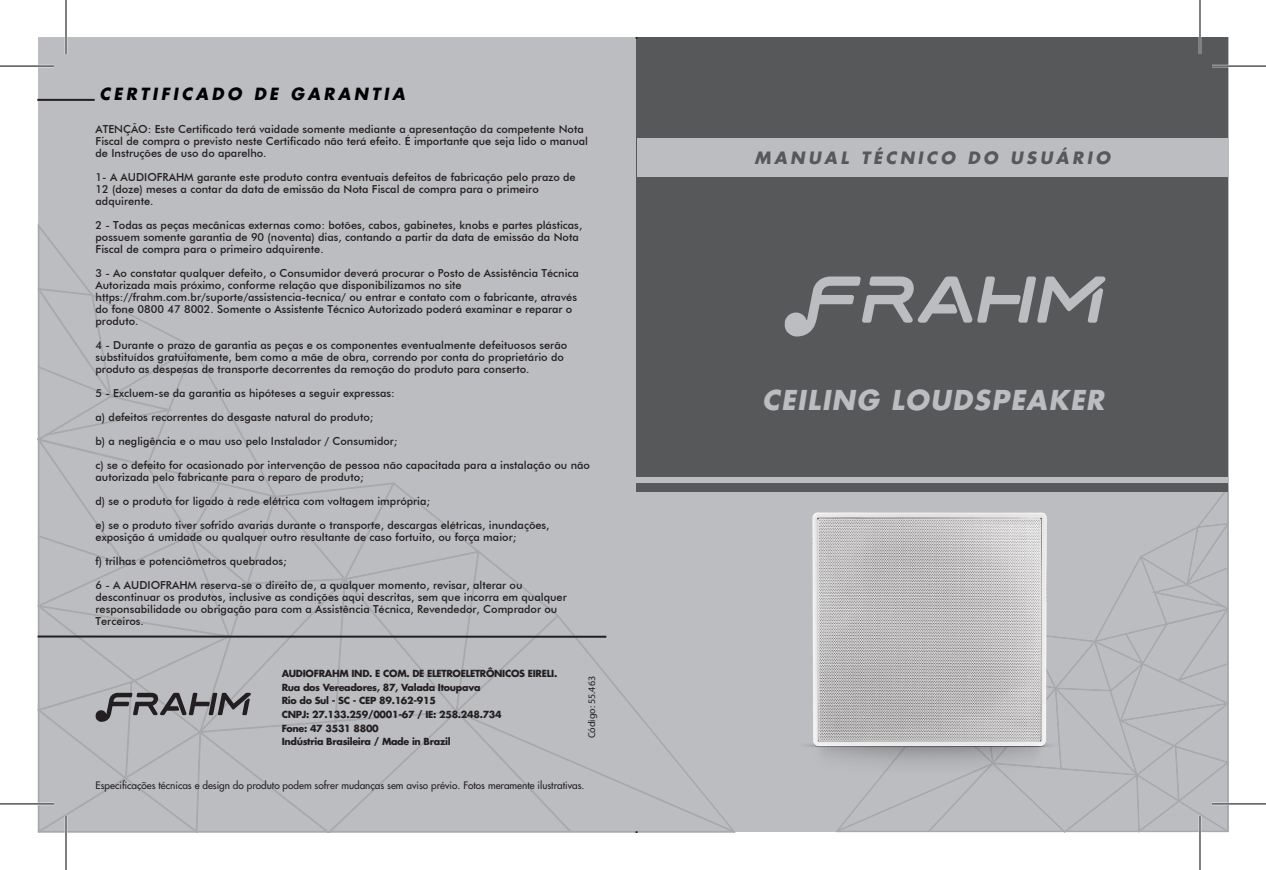
<style>
.page{position:relative;width:1266px;height:870px;background:#fff}
.page>*{position:absolute;margin:0;border:0;box-sizing:border-box;transform-origin:0 0}
.t1{font:italic 700 26.6px "Futura Std";letter-spacing:.05em;color:#bcbdc0}
.t2{font:italic 700 16.6px "Futura Std";letter-spacing:.2em;color:#57585a}
.t3{font:italic 700 16.4px "Futura Std";letter-spacing:.2em;color:#000001}
.t4{font:500 11px/12px "Futura BT";color:#231f20}
.t5{font:500 10px "Futura Std";color:#231f20}
.t6{font:10px "Myriad Pro";color:#231f20}
.t7{font:700 9.6px/13.6px "Futura Std";letter-spacing:-.03em;color:#231f20}
</style>
<div class="page">
<div style="left:38px;top:38px;width:1190px;height:793px;background:#bcbdc0"></div>
<svg style="left:277px;top:494px;width:457px;height:337px"></svg>
<svg style="left:37px;top:531px;width:297px;height:202px"></svg>
<svg style="left:38px;top:398px;width:239px;height:395px"></svg>
<svg style="left:37px;top:223px;width:185px;height:344px"></svg>
<svg style="left:334px;top:482px;width:238px;height:350px"></svg>
<hr style="left:38px;top:99px;width:57px;height:2px;background:#231f20">
<hr style="left:38px;top:635px;width:568px;height:2px;background:#231f20">
<div style="left:636px;top:483px;width:592px;height:8px;background:#57585a"></div>
<div style="left:636px;top:38px;width:592px;height:438px;background:#57585a"></div>
<div style="left:637px;top:138px;width:591px;height:39px;background:#bcbdc0"></div>
<svg style="left:784px;top:276px;width:321px;height:61px"></svg>
<img style="left:808px;top:512px;width:119px;height:260px">
<svg style="left:927px;top:484px;width:302px;height:349px"></svg>
<svg style="left:38px;top:634px;width:213px;height:197px"></svg>
<hr style="left:0;top:65px;width:54px;height:2px;background:#fff">
<hr style="left:1212px;top:65px;width:54px;height:2px;background:#fff">
<hr style="left:0;top:802px;width:54px;height:2px;background:#fff">
<hr style="left:1212px;top:802px;width:54px;height:2px;background:#fff">
<hr style="left:65px;top:0;width:2px;height:54px;background:#fff">
<hr style="left:65px;top:815px;width:2px;height:54px;background:#fff">
<hr style="left:1199px;top:0;width:2px;height:54px;background:#fff">
<hr style="left:1199px;top:815px;width:2px;height:54px;background:#fff">
<hr style="left:0;top:66px;width:54px;height:1px;background:#000">
<hr style="left:1212px;top:66px;width:54px;height:1px;background:#000">
<hr style="left:0;top:803px;width:54px;height:1px;background:#000">
<hr style="left:1212px;top:803px;width:54px;height:1px;background:#000">
<hr style="left:66px;top:0;width:1px;height:54px;background:#000">
<hr style="left:66px;top:815px;width:1px;height:54px;background:#000">
<hr style="left:1200px;top:0;width:1px;height:54px;background:#000">
<hr style="left:1200px;top:815px;width:1px;height:54px;background:#000">
<h3 class="t3" style="left:100px;top:83px;width:307px">CERTIFICADO DE GARANTIA</h3>
<p class="t4" style="left:96px;top:122px;width:494px">ATENÇÃO: Este Certificado terá vaidade somente mediante a apresentação da competente Nota<br>Fiscal de compra o previsto neste Certificado não terá efeito. É importante que seja lido o manual de Instruções de uso do aparelho.</p>
<p class="t4" style="left:96px;top:170px;width:482px">1- A AUDIOFRAHM garante este produto contra eventuais defeitos de fabricação pelo prazo de<br>12 (doze) meses a contar da data de emissão da Nota Fiscal de compra para o primeiro adquirente.</p>
<p class="t4" style="left:96px;top:218px;width:488px">2 - Todas as peças mecânicas externas como: botões, cabos, gabinetes, knobs e partes plásticas, possuem somente garantia de 90 (noventa) dias, contando a partir da data de emissão da Nota<br>Fiscal de compra para o primeiro adquirente.</p>
<p class="t4" style="left:96px;top:266px;width:485px">3 - Ao constatar qualquer defeito, o Consumidor deverá procurar o Posto de Assistência Técnica Autorizada mais próximo, conforme relação que disponibilizamos no site https://frahm.com.br/suporte/assistencia-tecnica/ ou entrar e contato com o fabricante, através do fone 0800 47 8002. Somente o Assistente Técnico Autorizado poderá examinar e reparar o produto.</p>
<p class="t4" style="left:96px;top:338px;width:473px">4 - Durante o prazo de garantia as peças e os componentes eventualmente defeituosos serão substituídos gratuitamente, bem como a mãe de obra, correndo por conta do proprietário do produto as despesas de transporte decorrentes da remoção do produto para conserto.</p>
<p class="t4" style="left:96px;top:380px;width:496px;line-height:24px">5 - Excluem-se da garantia as hipóteses a seguir expressas:<br>a) defeitos recorrentes do desgaste natural do produto;<br>b) a negligência e o mau uso pelo Instalador / Consumidor;<br>c) se o defeito for ocasionado por intervenção de pessoa não capacitada para a instalação ou não</p>
<p class="t4" style="left:96px;top:464px;width:455px;line-height:24px">autorizada pelo fabricante para o reparo de produto;<br>d) se o produto for ligado à rede elétrica com voltagem imprópria;<br>e) se o produto tiver sofrido avarias durante o transporte, descargas elétricas, inundações,</p>
<p class="t4" style="left:96px;top:524px;width:428px;line-height:24px">exposição á umidade ou qualquer outro resultante de caso fortuito, ou força maior; f) trilhas e potenciômetros quebrados;<br>6 - A AUDIOFRAHM reserva-se o direito de, a qualquer momento, revisar, alterar ou</p>
<p class="t4" style="left:96px;top:590px;width:473px">descontinuar os produtos, inclusive as condições aqui descritas, sem que incorra em qualquer responsabilidade ou obrigação para com a Assistência Técnica, Revendedor, Comprador ou<br>Terceiros.</p>
<p class="t7" style="left:282px;top:666px;width:277px">AUDIOFRAHM IND. E COM. DE ELETROELETRÔNICOS EIRELI.<br>Rua dos Vereadores, 87, Valada Itoupava<br>Rio do Sul - SC - CEP 89.162-915<br>CNPJ: 27.133.259/0001-67 / IE: 258.248.734<br>Fone: 47 3531 8800<br>Indústria Brasileira / Made in Brazil</p>
<p class="t6" style="left:586px;top:738px;width:64px;rotate:-90deg">Código: 55.463</p>
<p class="t5" style="left:96px;top:778px;width:490px">Especificações técnicas e design do produto podem sofrer mudanças sem aviso prévio. Fotos meramente ilustrativas.</p>
<h2 class="t2" style="left:754px;top:146px;width:357px">MANUAL TÉCNICO DO USUÁRIO</h2>
<h1 class="t1" style="left:762px;top:382px;width:343px">CEILING LOUDSPEAKER</h1>
</div>
